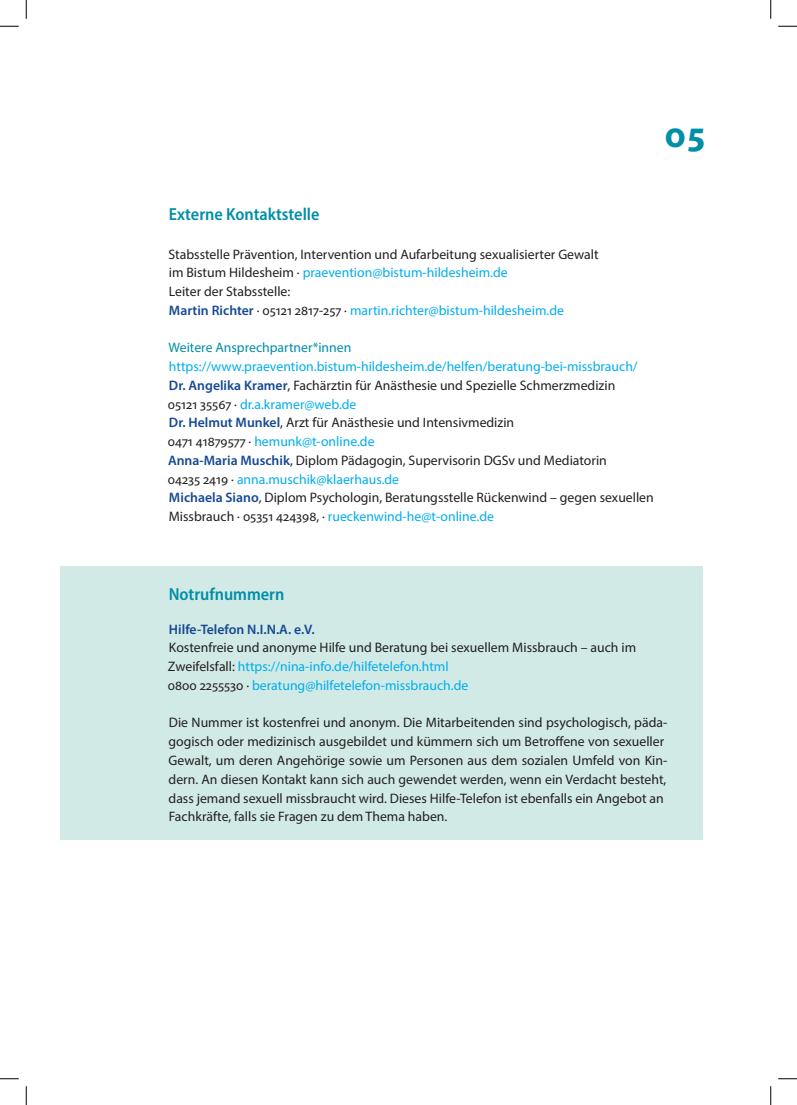
<style>
.page{position:relative;width:797px;height:1105px;background:#fff}
.page>*{position:absolute;margin:0;border:0;box-sizing:border-box;transform-origin:0 0}
.t1{font:700 37.5px "Myriad Pro";color:#008ea8}
.t2{font:600 semi-condensed 17.5px "Myriad Pro";color:#008ea8}
.t3{font:13.75px/18.8px "Myriad Pro";color:#231f20}
.t4{font:13.75px "Myriad Pro";color:#008ea8}
.t5{font:600 13.75px "Myriad Pro";color:#164993}
.s1{color:#00aeef}
.s2{font-weight:600;color:#164993}
</style>
<div class="page">
<div style="left:61px;top:566px;width:642px;height:274px;background:#d1eae5"></div>
<svg style="left:0;top:25px;width:19px;height:2px"></svg>
<svg style="left:778px;top:25px;width:19px;height:2px"></svg>
<svg style="left:0;top:1078px;width:19px;height:1px"></svg>
<svg style="left:778px;top:1078px;width:19px;height:1px"></svg>
<svg style="left:25px;top:0;width:2px;height:19px"></svg>
<svg style="left:25px;top:1086px;width:2px;height:19px"></svg>
<svg style="left:770px;top:0;width:1px;height:19px"></svg>
<svg style="left:770px;top:1086px;width:1px;height:19px"></svg>
<h1 class="t1" style="left:665px;top:110px;width:44px">05</h1>
<p class="t2" style="left:169px;top:203px;width:152px">Externe Kontaktstelle</p>
<p class="t3" style="left:168px;top:244px;width:431px">Stabsstelle Prävention, Intervention und Aufarbeitung sexualisierter Gewalt im Bistum Hildesheim · <span class="s1">praevention@bistum-hildesheim.de<br></span>Leiter der Stabsstelle:<br><span class="s2">Martin Richter</span> · 05121 2817-257 · <span class="s1">martin.richter@bistum-hildesheim.de</span></p>
<p class="t4" style="left:169px;top:339px;width:184px">Weitere Ansprechpartner*innen</p>
<p class="t3" style="left:168px;top:357px;width:487px"><span class="s1">https://www.praevention.bistum-hildesheim.de/helfen/beratung-bei-missbrauch/ </span><span class="s2">Dr. Angelika Kramer</span>, Fachärztin für Anästhesie und Spezielle Schmerzmedizin<br>05121 35567 · <span class="s1">dr.a.kramer@web.de<br></span><span class="s2">Dr. Helmut Munkel</span>, Arzt für Anästhesie und Intensivmedizin<br>0471 41879577 · <span class="s1">hemunk@t-online.de<br></span><span class="s2">Anna-Maria Muschik</span>, Diplom Pädagogin, Supervisorin DGSv und Mediatorin<br>04235 2419 · <span class="s1">anna.muschik@klaerhaus.de<br></span><span class="s2">Michaela Siano</span>, Diplom Psychologin, Beratungsstelle Rückenwind – gegen sexuellen Missbrauch · 05351 424398, · <span class="s1">rueckenwind-he@t-online.de</span></p>
<p class="t2" style="left:169px;top:583px;width:117px">Notrufnummern</p>
<p class="t5" style="left:169px;top:620px;width:147px">Hilfe-Telefon N.I.N.A. e.V.</p>
<p class="t3" style="left:168px;top:638px;width:470px">Kostenfreie und anonyme Hilfe und Beratung bei sexuellem Missbrauch – auch im<br>Zweifelsfall: <span class="s1">https://nina-info.de/hilfetelefon.html<br></span>0800 2255530 · <span class="s1">beratung@hilfetelefon-missbrauch.de</span></p>
<p class="t3" style="left:168px;top:713px;width:500px">Die Nummer ist kostenfrei und anonym. Die Mitarbeitenden sind psychologisch, päda&shy;gogisch oder medizinisch ausgebildet und kümmern sich um Betroffene von sexueller Gewalt, um deren Angehörige sowie um Personen aus dem sozialen Umfeld von Kin&shy;dern. An diesen Kontakt kann sich auch gewendet werden, wenn ein Verdacht besteht, dass jemand sexuell missbraucht wird. Dieses Hilfe-Telefon ist ebenfalls ein Angebot an Fachkräfte, falls sie Fragen zu dem Thema haben.</p>
</div>
